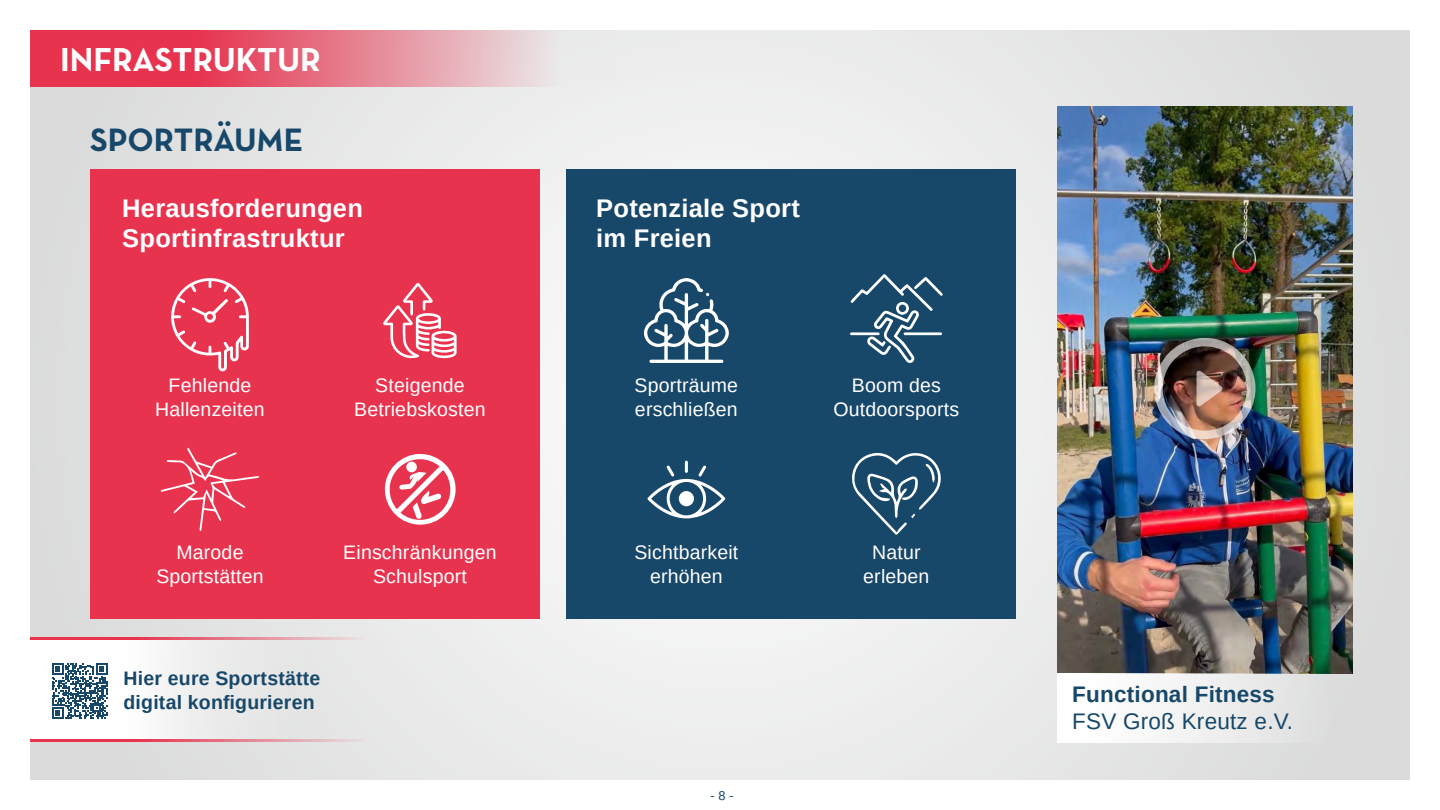
<style>
.page{position:relative;width:1440px;height:810px;background:#fff}
.page>*{position:absolute;margin:0;border:0;box-sizing:border-box;transform-origin:0 0}
.t1{font:33.75px "Neutra Text Bold Alt";color:#fff}
.t2{font:33px "Neutra Text Bold Alt";color:#174769}
.t3{font:700 25.5px/30px "Arimo";letter-spacing:.01em;color:#fff}
.t4{font:700 22.5px "Arimo";letter-spacing:.01em;color:#174769}
.t5{font:22.5px "Arimo";letter-spacing:.01em;color:#174769}
.t6{font:19.5px/24px "Arimo";letter-spacing:.01em;color:#fff;text-align:center}
.t7{font:700 19.5px/24px "Arimo";letter-spacing:.01em;color:#174769}
.t8{font:12.75px "Arimo";color:#174769}
</style>
<div class="page">
<div style="left:30px;top:30px;width:1380px;height:750px;background:linear-gradient(to right,#e7e6e6,#e5e6e6)"></div>
<svg style="left:30px;top:30px;width:586px;height:56px;background:#e77c8c"></svg>
<div style="left:90px;top:169px;width:450px;height:450px;background:#e8334f"></div>
<div style="left:566px;top:169px;width:450px;height:450px;background:#174769"></div>
<div style="left:30px;top:640px;width:337px;height:100px;background:linear-gradient(to right,#fff,#dfe0e0)"></div>
<hr style="left:30px;top:637px;width:337px;height:3px;background:#e8334f">
<hr style="left:30px;top:740px;width:337px;height:2px;background:#e8334f">
<svg style="left:52px;top:663px;width:55px;height:56px"></svg>
<svg style="left:161px;top:448px;width:98px;height:83px"></svg>
<svg style="left:171px;top:278px;width:78px;height:94px"></svg>
<svg style="left:383px;top:283px;width:74px;height:76px"></svg>
<svg style="left:386px;top:455px;width:69px;height:69px"></svg>
<div style="left:406px;top:462px;width:11px;height:10px;background:#fff;border-radius:50%"></div>
<svg style="left:648px;top:461px;width:77px;height:57px"></svg>
<div style="left:679px;top:491px;width:15px;height:15px;background:#fff;border-radius:50%"></div>
<svg style="left:644px;top:278px;width:85px;height:85px"></svg>
<svg style="left:850px;top:274px;width:93px;height:89px"></svg>
<svg style="left:852px;top:453px;width:89px;height:82px"></svg>
<img style="left:1058px;top:106px;width:294px;height:567px">
<div style="left:1058px;top:673px;width:294px;height:69px;background:linear-gradient(to right,#fff,#dbdcdc)"></div>
<img style="left:1154px;top:338px;width:101px;height:102px">
<div style="left:382px;top:451px;width:77px;height:77px;border:3px solid #e8334f;border-radius:50%"></div>
<h1 class="t1" style="left:60px;top:38px;width:262px">INFRASTRUKTUR</h1>
<h2 class="t2" style="left:90px;top:119px;width:215px">SPORTRÄUME</h2>
<h3 class="t3" style="left:122px;top:194px;width:242px">Herausforderungen<br>Sportinfrastruktur</h3>
<h3 class="t3" style="left:596px;top:194px;width:205px">Potenziale Sport im Freien</h3>
<p class="t6" style="left:155px;top:373px;width:111px">Fehlende<br>Hallenzeiten</p>
<p class="t6" style="left:635px;top:373px;width:105px;text-align:left">Sporträume erschließen</p>
<p class="t6" style="left:354px;top:373px;width:133px">Steigende<br>Betriebskosten</p>
<p class="t6" style="left:833px;top:373px;width:127px">Boom des<br>Outdoorsports</p>
<p class="t6" style="left:156px;top:540px;width:109px">Marode<br>Sportstätten</p>
<p class="t6" style="left:634px;top:540px;width:106px">Sichtbarkeit erhöhen</p>
<p class="t6" style="left:343px;top:540px;width:155px">Einschränkungen<br>Schulsport</p>
<p class="t6" style="left:863px;top:540px;width:68px">Natur erleben</p>
<p class="t7" style="left:124px;top:667px;width:198px">Hier eure Sportstätte digital konfigurieren</p>
<p class="t8" style="left:710px;top:788px;width:25px">- 8 -</p>
<p class="t4" style="left:1072px;top:679px;width:204px">Functional Fitness</p>
<p class="t5" style="left:1072px;top:707px;width:223px">FSV Groß Kreutz e.V.</p>
</div>
